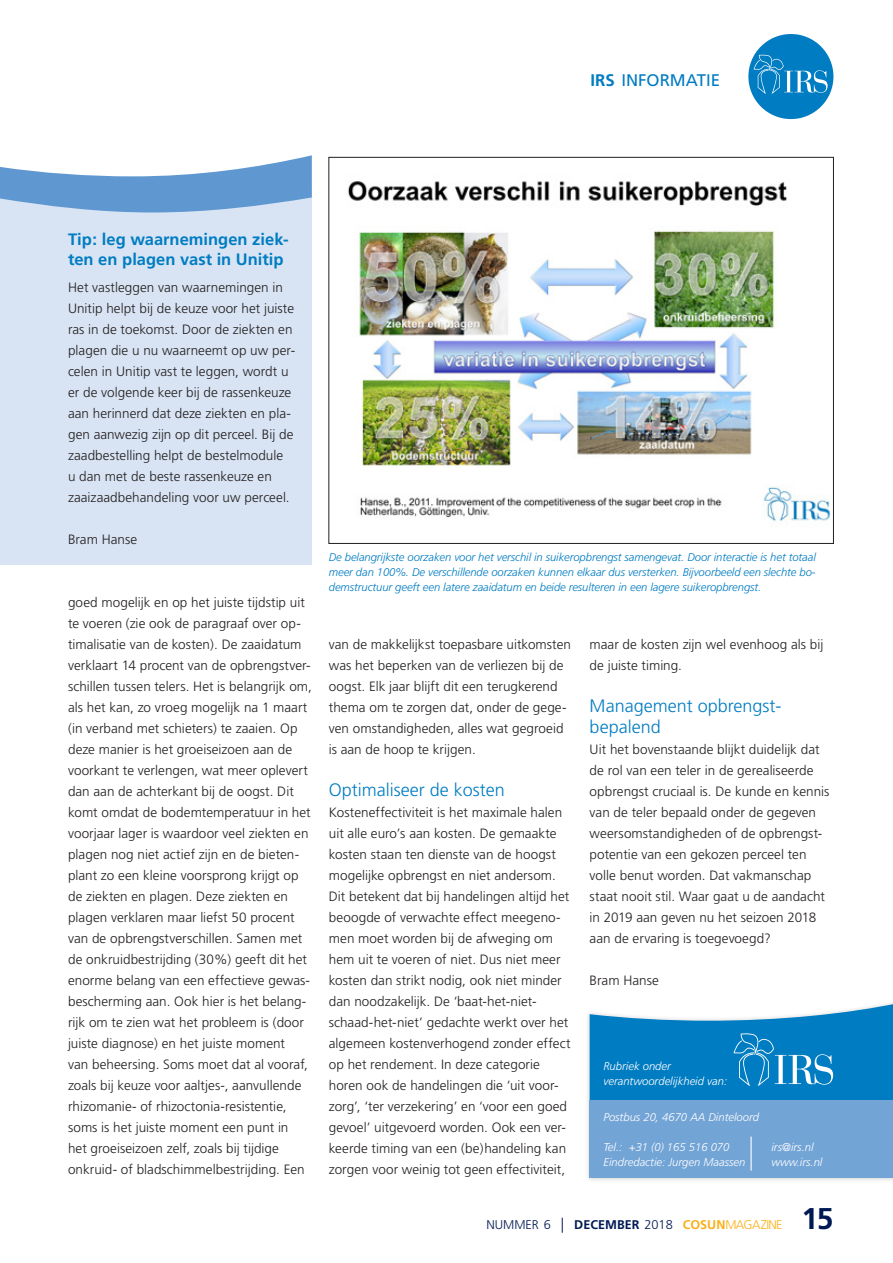
<style>
.page{position:relative;width:893px;height:1263px;background:#fff}
.page>*{position:absolute;margin:0;border:0;box-sizing:border-box;transform-origin:0 0}
.t1{font:700 30px "Frutiger";color:#001954}
.tussenkop_IRS{font:300 18px/21px "Frutiger";color:#007cc2}
.t2{font:16.8px "Frutiger";color:#007cc2}
.Platte__body__tekst{font:700 16.5px/19.8px "Frutiger";color:#007cc2}
.Platte__body__tekst-2{font:300 13.5px/21px "Frutiger";letter-spacing:.005em;color:#231f20}
.t3{font:700 12.6px "Frutiger";color:#001954}
.IRS_Onderschrift{font:italic 300 11.25px/15px "Frutiger";letter-spacing:-.005em;color:#007cc2;text-align:justify}
.t4{font:italic 300 11.25px "Frutiger";color:#fff}
.s1{font-weight:700}
.s2{font-weight:300}
.s3{font-weight:300;font-size:12.75px}
.s4{font-weight:300;font-size:15px}
.s5{color:#faaf18}
.s6{font-weight:300;color:#faaf18}
</style>
<div class="page">
<div style="left:0;top:190px;width:312px;height:375px;background:#d8e4f3"></div>
<svg style="left:0;top:155px;width:312px;height:57px"></svg>
<img style="left:348px;top:181px;width:483px;height:342px">
<div style="left:585px;top:998px;width:308px;height:184px;background:#231f20;opacity:.2"></div>
<svg style="left:590px;top:1002px;width:303px;height:98px;fill:#007cc2"></svg>
<div style="left:590px;top:1100px;width:303px;height:78px;background:#73a4d6"></div>
<hr style="left:750px;top:1136px;width:2px;height:34px;background:#fff">
<svg style="left:734px;top:1033px;width:99px;height:53px;background:#2890cb"></svg>
<hr style="left:0;top:544px;width:1px;height:231px;background:#57585a">
<div style="left:748px;top:34px;width:85px;height:85px;background:#007cc2;border-radius:50%"></div>
<svg style="left:754px;top:55px;width:74px;height:39px"></svg>
<p class="t2" style="left:590px;top:70px;width:131px"><span class="s1">IRS</span> INFORMATIE</p>
<p class="Platte__body__tekst" style="left:68px;top:229px;width:222px">Tip: leg waarnemingen ziek&shy;ten en plagen vast in Unitip</p>
<p class="Platte__body__tekst-2" style="left:68px;top:277px;width:229px">Het vastleggen van waarnemingen in Unitip helpt bij de keuze voor het juiste ras in de toekomst. Door de ziekten en plagen die u nu waarneemt op uw per&shy;celen in Unitip vast te leggen, wordt u er de volgende keer bij de rassenkeuze aan herinnerd dat deze ziekten en pla&shy;gen aanwezig zijn op dit perceel. Bij de zaadbestelling helpt de bestelmodule<br>u dan met de beste rassenkeuze en zaaizaadbehandeling voor uw perceel.</p>
<p class="Platte__body__tekst-2" style="left:68px;top:529px;width:71px">Bram Hanse</p>
<p class="Platte__body__tekst-2" style="left:68px;top:592px;width:245px">goed mogelijk en op het juiste tijdstip uit te voeren (zie ook de paragraaf over op&shy;timalisatie van de kosten). De zaaidatum verklaart 14 procent van de opbrengstver&shy;schillen tussen telers. Het is belangrijk om, als het kan, zo vroeg mogelijk na 1 maart (in verband met schieters) te zaaien. Op deze manier is het groeiseizoen aan de voorkant te verlengen, wat meer oplevert dan aan de achterkant bij de oogst. Dit komt omdat de bodemtemperatuur in het voorjaar lager is waardoor veel ziekten en plagen nog niet actief zijn en de bieten&shy;plant zo een kleine voorsprong krijgt op de ziekten en plagen. Deze ziekten en plagen verklaren maar liefst 50 procent van de opbrengstverschillen. Samen met de onkruidbestrijding (30%) geeft dit het enorme belang van een effectieve gewas&shy;bescherming aan. Ook hier is het belang&shy;rijk om te zien wat het probleem is (door juiste diagnose) en het juiste moment<br>van beheersing. Soms moet dat al vooraf, zoals bij keuze voor aaltjes-, aanvullende rhizomanie- of rhizoctonia-resistentie, soms is het juiste moment een punt in<br>het groeiseizoen zelf, zoals bij tijdige onkruid- of bladschimmelbestrijding. Een</p>
<p class="IRS_Onderschrift" style="left:329px;top:549px;width:488px">De belangrijkste oorzaken voor het verschil in suikeropbrengst samengevat. Door interactie is het totaal meer dan 100%. De verschillende oorzaken kunnen elkaar dus versterken. Bijvoorbeeld een slechte bo&shy;demstructuur geeft een latere zaaidatum en beide resulteren in een lagere suikeropbrengst.</p>
<p class="Platte__body__tekst-2" style="left:329px;top:634px;width:244px">van de makkelijkst toepasbare uitkomsten was het beperken van de verliezen bij de oogst. Elk jaar blijft dit een terugkerend thema om te zorgen dat, onder de gege&shy;ven omstandigheden, alles wat gegroeid is aan de hoop te krijgen.</p>
<p class="tussenkop_IRS" style="left:329px;top:779px;width:178px">Optimaliseer de kosten</p>
<p class="Platte__body__tekst-2" style="left:329px;top:802px;width:243px">Kosteneffectiviteit is het maximale halen uit alle euro’s aan kosten. De gemaakte kosten staan ten dienste van de hoogst mogelijke opbrengst en niet andersom.<br>Dit betekent dat bij handelingen altijd het beoogde of verwachte effect meegeno&shy;men moet worden bij de afweging om hem uit te voeren of niet. Dus niet meer kosten dan strikt nodig, ook niet minder dan noodzakelijk. De ‘baat-het-niet&shy;schaad-het-niet’ gedachte werkt over het algemeen kostenverhogend zonder effect op het rendement. In deze categorie horen ook de handelingen die ‘uit voor&shy;zorg’, ‘ter verzekering’ en ‘voor een goed gevoel’ uitgevoerd worden. Ook een ver&shy;keerde timing van een (be)handeling kan zorgen voor weinig tot geen effectiviteit,</p>
<p class="Platte__body__tekst-2" style="left:590px;top:634px;width:235px">maar de kosten zijn wel evenhoog als bij de juiste timing.</p>
<p class="tussenkop_IRS" style="left:590px;top:695px;width:192px">Management opbrengst&shy;bepalend</p>
<p class="Platte__body__tekst-2" style="left:590px;top:739px;width:241px">Uit het bovenstaande blijkt duidelijk dat de rol van een teler in de gerealiseerde opbrengst cruciaal is. De kunde en kennis van de teler bepaald onder de gegeven weersomstandigheden of de opbrengst&shy;potentie van een gekozen perceel ten volle benut worden. Dat vakmanschap staat nooit stil. Waar gaat u de aandacht in 2019 aan geven nu het seizoen 2018 aan de ervaring is toegevoegd?</p>
<p class="Platte__body__tekst-2" style="left:590px;top:970px;width:71px">Bram Hanse</p>
<p class="t4" style="left:603px;top:1059px;width:69px">Rubriek onder</p>
<p class="t4" style="left:603px;top:1074px;width:125px">verantwoordelijkheid van:</p>
<p class="t4" style="left:603px;top:1111px;width:157px">Postbus 20, 4670 AA Dinteloord</p>
<p class="t4" style="left:603px;top:1141px;width:128px">Tel.: +31 (0) 165 516 070</p>
<p class="t4" style="left:771px;top:1141px;width:44px">irs@irs.nl</p>
<p class="t4" style="left:603px;top:1156px;width:143px">Eindredactie: Jurgen Maassen</p>
<p class="t4" style="left:771px;top:1156px;width:53px">www.irs.nl</p>
<p class="t3" style="left:486px;top:1217px;width:298px"><span class="s2">NUMMER</span> <span class="s3">6</span> <span class="s4">|</span> DECEMBER <span class="s3">2018</span> <span class="s5">COSUN</span><span class="s6">MAGAZINE</span></p>
<h1 class="t1" style="left:801px;top:1201px;width:34px">15</h1>
</div>
